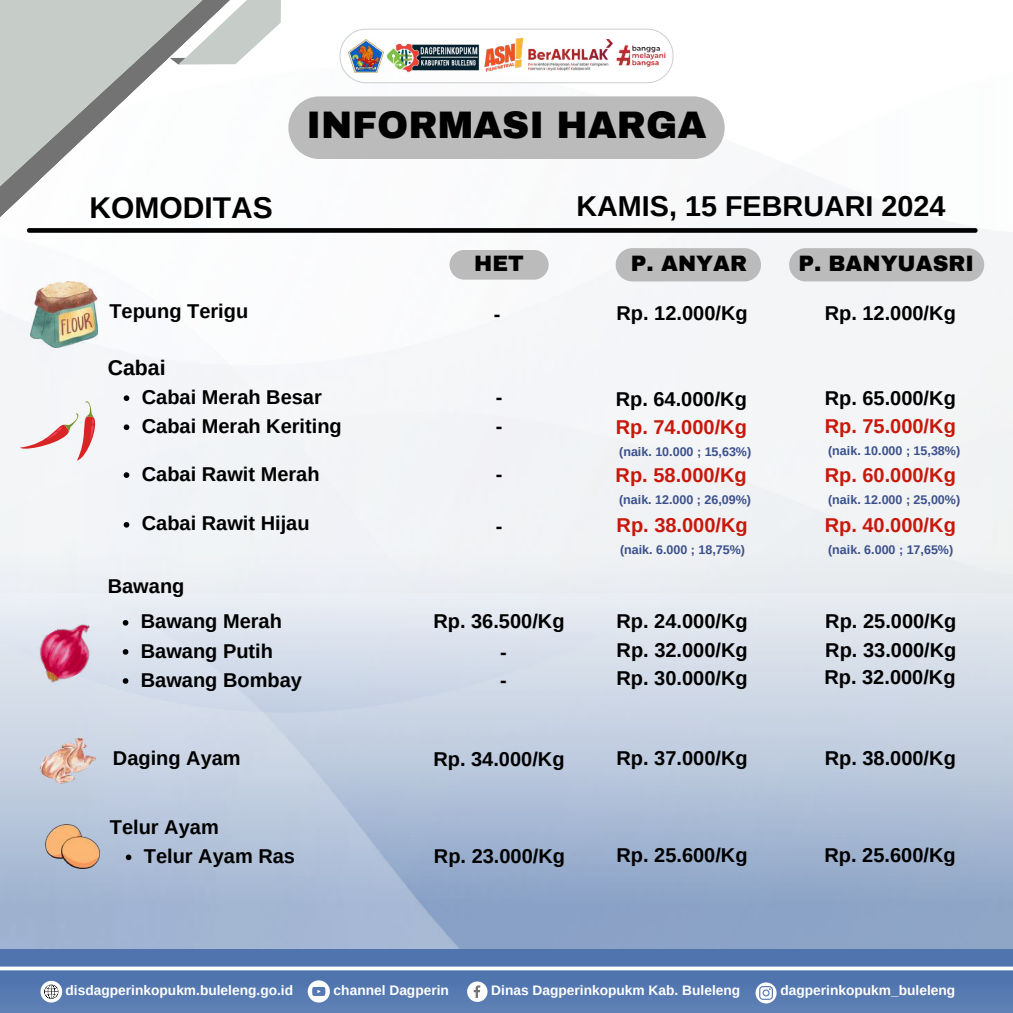
<style>
.page{position:relative;width:1013px;height:1013px;background:#fff}
.page>*{position:absolute;margin:0;border:0;box-sizing:border-box;transform-origin:0 0}
.t1{font:900 37.5px "Archivo";color:#000}
.t2{font:700 30px "Arimo";color:#000}
.t3{font:700 28.75px "Arimo";color:#000}
.t4{font:900 21.75px "Archivo";color:#000}
.t5{font:700 21.25px "Arimo";color:#000}
.t6{font:700 20px/29px "Arimo";color:#000}
.t7{font:700 20px "Arimo";color:#c7180b}
.t8{font:700 13.75px "Arimo";color:#fff}
.t9{font:700 12.5px "Arimo";color:#3b508b}
</style>
<div class="page">
<div style="left:0;top:549px;width:1012px;height:463px;background:linear-gradient(to right,#5377b0,#5377b0)"></div>
<img style="left:0;top:28px;width:1012px;height:320px">
<svg style="left:467px;top:981px;width:20px;height:20px"></svg>
<svg style="left:40px;top:980px;width:22px;height:22px"></svg>
<svg style="left:308px;top:980px;width:22px;height:22px"></svg>
<svg style="left:755px;top:982px;width:21px;height:21px"></svg>
<svg style="left:0;top:966px;width:1012px;height:4px"></svg>
<img style="left:0;top:348px;width:1012px;height:600px">
<svg style="left:339px;top:29px;width:334px;height:54px"></svg>
<img style="left:349px;top:39px;width:34px;height:33px">
<img style="left:386px;top:42px;width:94px;height:30px">
<img style="left:528px;top:39px;width:82px;height:32px">
<img style="left:610px;top:39px;width:61px;height:35px">
<img style="left:481px;top:32px;width:47px;height:47px">
<svg style="left:243px;top:0;width:38px;height:65px"></svg>
<svg style="left:0;top:0;width:243px;height:266px"></svg>
<svg style="left:0;top:0;width:224px;height:215px"></svg>
<svg style="left:27px;top:228px;width:950px;height:5px;background:#0f0f0f"></svg>
<div style="left:288px;top:96px;width:436px;height:63px;background:#bbb;border-radius:31px"></div>
<div style="left:615px;top:248px;width:146px;height:33px;background:#bbb"></div>
<div style="left:789px;top:248px;width:195px;height:33px;background:#bbb"></div>
<img style="left:31px;top:282px;width:67px;height:65px">
<svg style="left:20px;top:399px;width:75px;height:61px"></svg>
<img style="left:30px;top:615px;width:77px;height:72px">
<img style="left:40px;top:737px;width:55px;height:46px">
<img style="left:46px;top:824px;width:53px;height:44px">
<svg style="left:124px;top:395px;width:5px;height:6px"></svg>
<svg style="left:124px;top:424px;width:5px;height:6px"></svg>
<svg style="left:124px;top:472px;width:5px;height:6px"></svg>
<svg style="left:124px;top:522px;width:5px;height:5px"></svg>
<svg style="left:123px;top:620px;width:5px;height:5px"></svg>
<svg style="left:123px;top:649px;width:5px;height:5px"></svg>
<svg style="left:123px;top:678px;width:5px;height:5px"></svg>
<svg style="left:126px;top:854px;width:5px;height:6px"></svg>
<div style="left:449px;top:250px;width:99px;height:30px;background:#bbb;border-radius:15px"></div>
<h1 class="t1" style="left:306px;top:105px;width:401px">INFORMASI HARGA</h1>
<h2 class="t2" style="left:89px;top:191px;width:185px">KOMODITAS</h2>
<h3 class="t3" style="left:576px;top:190px;width:370px">KAMIS, 15 FEBRUARI 2024</h3>
<p class="t4" style="left:631px;top:252px;width:118px">P. ANYAR</p>
<p class="t4" style="left:798px;top:252px;width:177px">P. BANYUASRI</p>
<p class="t6" style="left:616px;top:298px;width:133px">Rp. 12.000/Kg</p>
<p class="t4" style="left:474px;top:252px;width:51px">HET</p>
<p class="t6" style="left:109px;top:296px;width:140px">Tepung Terigu</p>
<p class="t6" style="left:824px;top:298px;width:133px">Rp. 12.000/Kg</p>
<p class="t6" style="left:494px;top:299px;width:8px">-</p>
<p class="t5" style="left:108px;top:355px;width:59px">Cabai</p>
<p class="t6" style="left:142px;top:382px;width:201px">Cabai Merah Besar<br>Cabai Merah Keriting</p>
<p class="t6" style="left:142px;top:459px;width:179px">Cabai Rawit Merah</p>
<p class="t6" style="left:142px;top:509px;width:169px">Cabai Rawit Hijau</p>
<p class="t6" style="left:108px;top:571px;width:78px">Bawang</p>
<p class="t6" style="left:496px;top:383px;width:8px;line-height:28.5px">- -</p>
<p class="t6" style="left:496px;top:459px;width:8px">-</p>
<p class="t6" style="left:496px;top:512px;width:8px">-</p>
<p class="t6" style="left:615px;top:384px;width:133px">Rp. 64.000/Kg</p>
<p class="t7" style="left:615px;top:416px;width:133px">Rp. 74.000/Kg</p>
<p class="t9" style="left:619px;top:444px;width:133px">(naik. 10.000 ; 15,63%)</p>
<p class="t7" style="left:615px;top:464px;width:133px">Rp. 58.000/Kg</p>
<p class="t9" style="left:619px;top:492px;width:133px">(naik. 12.000 ; 26,09%)</p>
<p class="t7" style="left:616px;top:514px;width:133px">Rp. 38.000/Kg</p>
<p class="t9" style="left:620px;top:542px;width:127px">(naik. 6.000 ; 18,75%)</p>
<p class="t6" style="left:141px;top:607px;width:143px">Bawang Merah</p>
<p class="t6" style="left:616px;top:606px;width:133px">Rp. 24.000/Kg</p>
<p class="t6" style="left:141px;top:636px;width:163px">Bawang Putih<br>Bawang Bombay</p>
<p class="t6" style="left:433px;top:606px;width:133px;line-height:30.2px;text-align:center">Rp. 36.500/Kg -</p>
<p class="t6" style="left:500px;top:665px;width:8px">-</p>
<p class="t6" style="left:616px;top:635px;width:133px">Rp. 32.000/Kg</p>
<p class="t6" style="left:616px;top:664px;width:133px">Rp. 30.000/Kg</p>
<p class="t6" style="left:113px;top:743px;width:129px">Daging Ayam</p>
<p class="t6" style="left:616px;top:743px;width:133px">Rp. 37.000/Kg</p>
<p class="t6" style="left:433px;top:744px;width:133px">Rp. 34.000/Kg</p>
<p class="t6" style="left:144px;top:812px;width:153px;text-indent:-34px">Telur Ayam<br>Telur Ayam Ras</p>
<p class="t6" style="left:434px;top:841px;width:133px">Rp. 23.000/Kg</p>
<p class="t6" style="left:616px;top:841px;width:133px">Rp. 25.600/Kg</p>
<p class="t6" style="left:824px;top:384px;width:133px">Rp. 65.000/Kg</p>
<p class="t7" style="left:824px;top:415px;width:133px">Rp. 75.000/Kg</p>
<p class="t9" style="left:828px;top:443px;width:133px">(naik. 10.000 ; 15,38%)</p>
<p class="t7" style="left:824px;top:464px;width:133px">Rp. 60.000/Kg</p>
<p class="t9" style="left:828px;top:492px;width:133px">(naik. 12.000 ; 25,00%)</p>
<p class="t7" style="left:824px;top:514px;width:133px">Rp. 40.000/Kg</p>
<p class="t9" style="left:828px;top:542px;width:127px">(naik. 6.000 ; 17,65%)</p>
<p class="t6" style="left:825px;top:606px;width:133px">Rp. 25.000/Kg</p>
<p class="t6" style="left:825px;top:635px;width:133px">Rp. 33.000/Kg</p>
<p class="t6" style="left:824px;top:663px;width:133px">Rp. 32.000/Kg</p>
<p class="t6" style="left:824px;top:743px;width:133px">Rp. 38.000/Kg</p>
<p class="t6" style="left:824px;top:841px;width:133px">Rp. 25.600/Kg</p>
<p class="t8" style="left:66px;top:983px;width:229px">disdagperinkopukm.buleleng.go.id</p>
<p class="t8" style="left:333px;top:982px;width:117px">channel Dagperin</p>
<p class="t8" style="left:491px;top:983px;width:250px">Dinas Dagperinkopukm Kab. Buleleng</p>
<p class="t8" style="left:780px;top:983px;width:176px">dagperinkopukm_buleleng</p>
</div>
